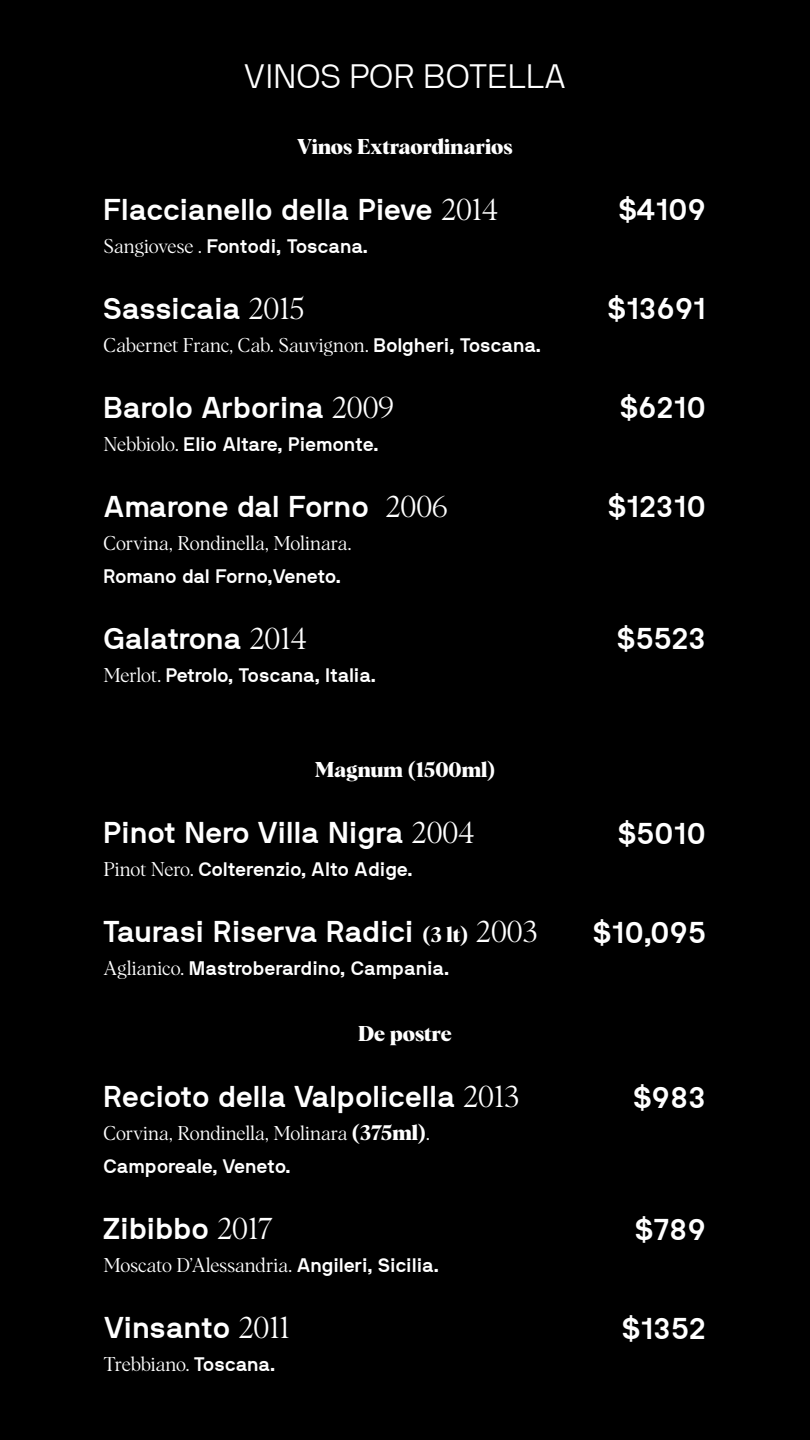
<style>
.page{position:relative;width:810px;height:1440px;background:#000}
.page>*{position:absolute;margin:0;border:0;box-sizing:border-box;transform-origin:0 0}
.t1{font:33.75px "NB International Light Webfont";color:#fff}
.t2{font:30px "NB International Bold Webfont";color:#fff}
.t3{font:700 21px "Albra";color:#fff}
.t4{font:19.5px "NB International Bold Webfont";color:#fff}
.t5{font:300 19.5px "Albra";color:#fff}
.s1{font-family:"Albra";font-weight:300}
.s2{font-family:"NB International Bold Webfont";font-weight:400}
.s3{font-family:"Albra";font-weight:700;font-size:21px}
.s4{font-weight:700;font-size:21px}
</style>
<div class="page">
<p class="t1" style="left:243px;top:58px;width:325px">VINOS POR BOTELLA</p>
<p class="t3" style="left:297px;top:132px;width:217px">Vinos Extraordinarios</p>
<p class="t2" style="left:104px;top:193px;width:396px">Flaccianello della Pieve <span class="s1">2014</span></p>
<p class="t4" style="left:104px;top:236px;width:266px"><span class="s1">Sangiovese .</span> Fontodi, Toscana.</p>
<p class="t2" style="left:104px;top:292px;width:203px">Sassicaia <span class="s1">2015</span></p>
<p class="t5" style="left:104px;top:331px;width:439px">Cabernet Franc, Cab. Sauvignon. <span class="s2">Bolgheri, Toscana.</span></p>
<p class="t2" style="left:104px;top:391px;width:292px">Barolo Arborina <span class="s1">2009</span></p>
<p class="t4" style="left:104px;top:434px;width:277px"><span class="s1">Nebbiolo.</span> Elio Altare, Piemonte.</p>
<p class="t2" style="left:104px;top:490px;width:346px">Amarone dal Forno <span class="s1">2006</span></p>
<p class="t5" style="left:104px;top:529px;width:250px">Corvina, Rondinella, Molinara.</p>
<p class="t4" style="left:104px;top:566px;width:239px">Romano dal Forno,Veneto.</p>
<p class="t2" style="left:104px;top:622px;width:205px">Galatrona <span class="s1">2014</span></p>
<p class="t4" style="left:104px;top:665px;width:274px"><span class="s1">Merlot.</span> Petrolo, Toscana, Italia.</p>
<p class="t2" style="left:619px;top:193px;width:89px">$4109</p>
<p class="t2" style="left:608px;top:292px;width:100px">$13691</p>
<p class="t2" style="left:620px;top:391px;width:88px">$6210</p>
<p class="t2" style="left:608px;top:490px;width:100px">$12310</p>
<p class="t2" style="left:617px;top:622px;width:91px">$5523</p>
<p class="t3" style="left:315px;top:754px;width:182px">Magnum (1500ml)</p>
<p class="t2" style="left:104px;top:816px;width:372px">Pinot Nero Villa Nigra <span class="s1">2004</span></p>
<p class="t4" style="left:104px;top:858px;width:311px"><span class="s1">Pinot Nero.</span> Colterenzio, Alto Adige.</p>
<p class="t2" style="left:104px;top:915px;width:435px">Taurasi Riserva Radici <span class="s3">(3 lt)</span> <span class="s1">2003</span></p>
<p class="t4" style="left:104px;top:957px;width:347px"><span class="s1">Aglianico.</span> Mastroberardino, Campania.</p>
<p class="t3" style="left:358px;top:1018px;width:95px">De postre</p>
<p class="t2" style="left:104px;top:1080px;width:417px">Recioto della Valpolicella <span class="s1">2013</span></p>
<p class="t5" style="left:104px;top:1119px;width:328px">Corvina, Rondinella, Molinara <span class="s4">(375ml)</span>.</p>
<p class="t4" style="left:104px;top:1155px;width:189px">Camporeale, Veneto.</p>
<p class="t2" style="left:104px;top:1212px;width:171px">Zibibbo <span class="s1">2017</span></p>
<p class="t5" style="left:104px;top:1251px;width:337px">Moscato D’Alessandria. <span class="s2">Angileri, Sicilia.</span></p>
<p class="t2" style="left:104px;top:1311px;width:187px">Vinsanto <span class="s1">2011</span></p>
<p class="t5" style="left:104px;top:1350px;width:173px">Trebbiano. <span class="s2">Toscana.</span></p>
<p class="t2" style="left:618px;top:816px;width:90px">$5010</p>
<p class="t2" style="left:593px;top:915px;width:115px">$10,095</p>
<p class="t2" style="left:633px;top:1080px;width:75px">$983</p>
<p class="t2" style="left:635px;top:1212px;width:73px">$789</p>
<p class="t2" style="left:622px;top:1311px;width:86px">$1352</p>
</div>
